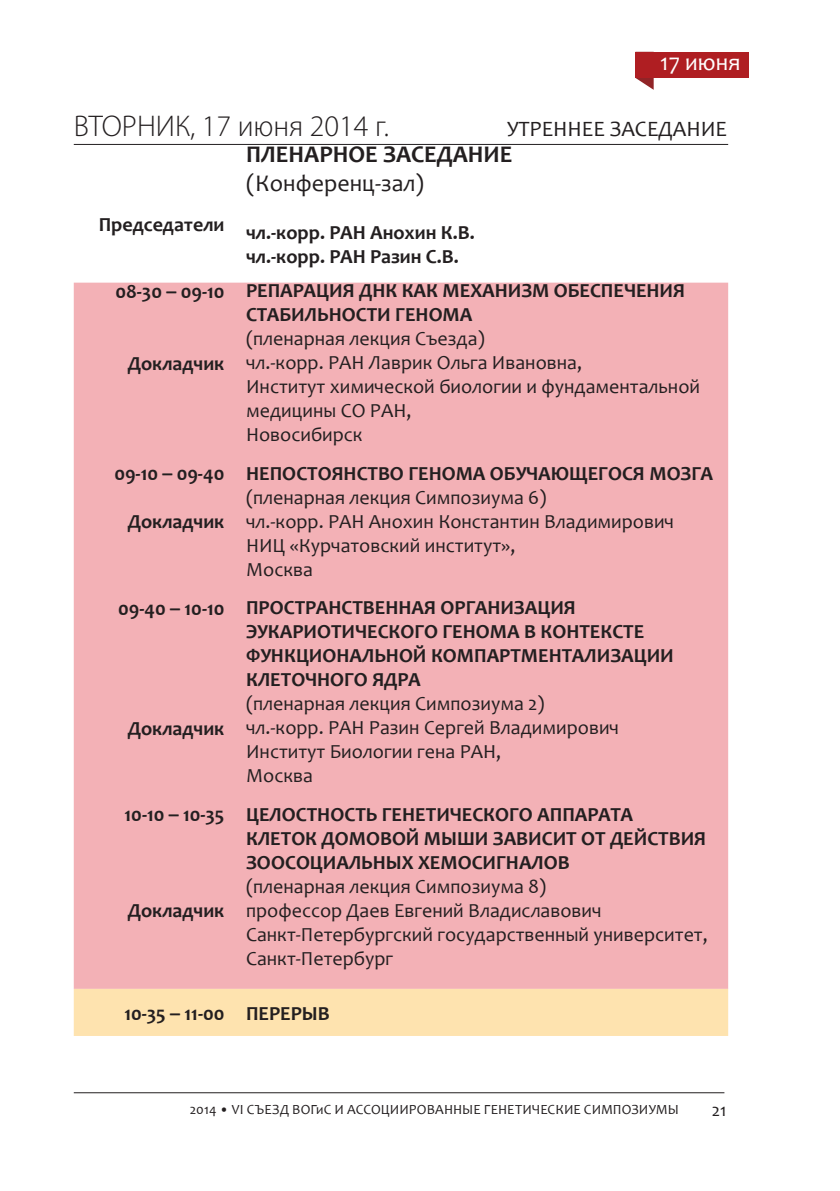
<style>
.page{position:relative;width:840px;height:1191px;background:#fff}
.page>*{position:absolute;margin:0;border:0;box-sizing:border-box;transform-origin:0 0}
.t1{font:300 30px "Myriad Pro";color:#231f20}
.t2{font:700 24px "Candara";color:#231f20}
.t3{font:24px "Candara";color:#231f20}
.t4{font:24px "Candara";color:#fff}
.t5{font:22px "Candara";color:#231f20}
.t6{font:700 20px/24px "Candara";color:#231f20}
.t7{font:20px/24px "Candara";color:#231f20}
.t8{font:18px "Candara";color:#231f20}
.t9{font:14px "Candara";letter-spacing:.005em;color:#231f20}
.s1{font-family:"Calibri"}
</style>
<div class="page">
<svg style="left:635px;top:78px;width:18px;height:12px"></svg>
<div style="left:635px;top:52px;width:113px;height:26px;background:#af1e22"></div>
<hr style="left:74px;top:1092px;width:650px;height:1px;background:#231f20">
<div style="left:74px;top:283px;width:653px;height:706px;background:#f3b1b6"></div>
<div style="left:74px;top:989px;width:653px;height:47px;background:#fee3af"></div>
<hr style="left:74px;top:144px;width:161px;height:1px;background:#231f20">
<hr style="left:235px;top:144px;width:492px;height:1px;background:#231f20">
<p class="t4" style="left:660px;top:52px;width:82px">17 июня</p>
<h1 class="t1" style="left:74px;top:114px;width:316px">ВТОРНИК, 17 июня 2014 г.</h1>
<p class="t5" style="left:507px;top:120px;width:221px">УТРЕННЕЕ ЗАСЕДАНИЕ</p>
<p class="t6" style="left:99px;top:215px;width:127px">Председатели</p>
<p class="t6" style="left:115px;top:281px;width:110px">08-30 <span class="s1">–</span> 09-10</p>
<p class="t6" style="left:128px;top:353px;width:98px">Докладчик</p>
<p class="t6" style="left:114px;top:464px;width:111px">09-10 <span class="s1">–</span> 09-40</p>
<p class="t6" style="left:128px;top:512px;width:98px">Докладчик</p>
<p class="t6" style="left:118px;top:598px;width:108px">09-40 <span class="s1">–</span> 10-10</p>
<p class="t6" style="left:128px;top:718px;width:98px">Докладчик</p>
<p class="t2" style="left:246px;top:145px;width:268px">ПЛЕНАРНОЕ ЗАСЕДАНИЕ</p>
<p class="t3" style="left:246px;top:174px;width:179px">(Конференц-зал)</p>
<p class="t6" style="left:246px;top:223px;width:230px">чл.-корр. РАН Анохин К.В. чл.-корр. РАН Разин С.В.</p>
<p class="t6" style="left:246px;top:281px;width:440px">РЕПАРАЦИЯ ДНК КАК МЕХАНИЗМ ОБЕСПЕЧЕНИЯ<br>СТАБИЛЬНОСТИ ГЕНОМА</p>
<p class="t7" style="left:246px;top:329px;width:455px">(пленарная лекция Съезда)<br>чл.-корр. РАН Лаврик Ольга Ивановна,<br>Институт химической биологии и фундаментальной медицины СО РАН,<br>Новосибирск</p>
<p class="t6" style="left:246px;top:463px;width:468px">НЕПОСТОЯНСТВО ГЕНОМА ОБУЧАЮЩЕГОСЯ МОЗГА</p>
<p class="t7" style="left:246px;top:487px;width:429px">(пленарная лекция Симпозиума 6)<br>чл.-корр. РАН Анохин Константин Владимирович<br>НИЦ «Курчатовский институт»,<br>Москва</p>
<p class="t6" style="left:246px;top:598px;width:429px">ПРОСТРАНСТВЕННАЯ ОРГАНИЗАЦИЯ<br>ЭУКАРИОТИЧЕСКОГО ГЕНОМА В КОНТЕКСТЕ<br>ФУНКЦИОНАЛЬНОЙ КОМПАРТМЕНТАЛИЗАЦИИ<br>КЛЕТОЧНОГО ЯДРА</p>
<p class="t7" style="left:246px;top:694px;width:374px">(пленарная лекция Симпозиума 2) чл.-корр. РАН Разин Сергей Владимирович<br>Институт Биологии гена РАН,<br>Москва</p>
<p class="t6" style="left:246px;top:804px;width:461px">ЦЕЛОСТНОСТЬ ГЕНЕТИЧЕСКОГО АППАРАТА<br>КЛЕТОК ДОМОВОЙ МЫШИ ЗАВИСИТ ОТ ДЕЙСТВИЯ<br>ЗООСОЦИАЛЬНЫХ ХЕМОСИГНАЛОВ</p>
<p class="t7" style="left:246px;top:876px;width:463px">(пленарная лекция Симпозиума 8)<br>профессор Даев Евгений Владиславович Санкт-Петербургский государственный университет, Санкт-Петербург</p>
<p class="t6" style="left:124px;top:1003px;width:207px">10-35 <span class="s1">–</span> 11-00 ПЕРЕРЫВ</p>
<p class="t6" style="left:125px;top:805px;width:101px">10-10 <span class="s1">–</span> 10-35</p>
<p class="t6" style="left:128px;top:901px;width:98px">Докладчик</p>
<p class="t9" style="left:189px;top:1104px;width:490px">2014 • VI СЪЕЗД ВОГиС И АССОЦИИРОВАННЫЕ ГЕНЕТИЧЕСКИЕ СИМПОЗИУМЫ</p>
<p class="t8" style="left:711px;top:1102px;width:16px">21</p>
</div>
